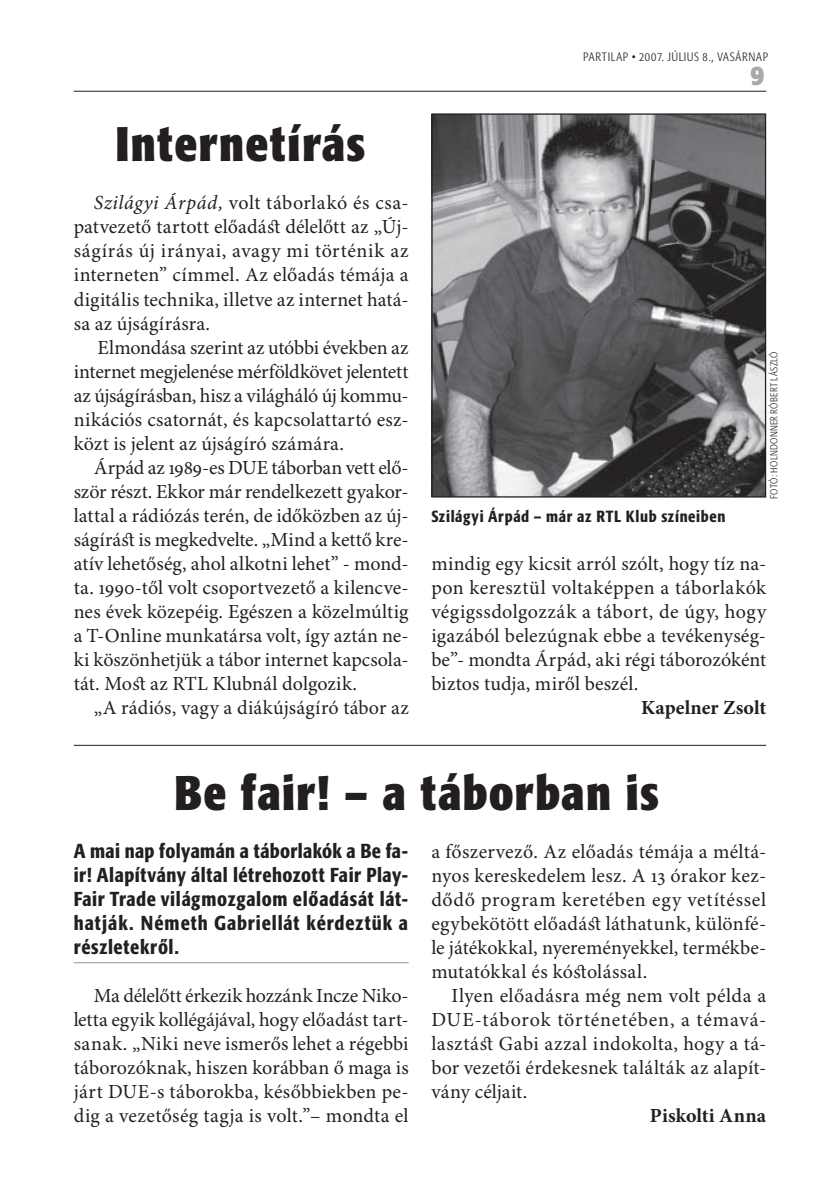
<style>
.page{position:relative;width:840px;height:1191px;background:#fff}
.page>*{position:absolute;margin:0;border:0;box-sizing:border-box;transform-origin:0 0}
.t1{font:700 48px "Formata Cn PFL";color:#231f20}
.t2{font:700 28px "Formata Cn PFL";color:#a7a9ac}
.t3{font:20px/24px "Minion Pro";letter-spacing:.01em;color:#231f20;text-align:justify}
.t4{font:20px/24px "Formata Md Cn PFL";letter-spacing:.02em;color:#231f20;text-align:justify}
.t5{font:700 20px "Minion Pro";letter-spacing:.005em;color:#231f20}
.t6{font:16px "Formata Md Cn PFL";letter-spacing:.02em;color:#231f20}
.t7{font:12px "Formata Lt Cn PFL";letter-spacing:.07em;color:#231f20}
.t8{font:10px "Formata Lt Cn PFL";letter-spacing:.045em;color:#231f20}
.s1{font-style:italic}
</style>
<div class="page">
<hr style="left:74px;top:91px;width:691px;height:1px;background:#231f20">
<hr style="left:74px;top:745px;width:691px;height:1px;background:#231f20">
<hr style="left:74px;top:962px;width:334px;height:1px;background:#939598">
<img style="left:433px;top:115px;width:330px;height:380px">
<div style="left:431px;top:113px;width:334px;height:384px;border:1px solid #231f20"></div>
<h1 class="t1" style="left:115px;top:125px;width:253px">Internetírás</h1>
<p class="t3" style="left:74px;top:193px;width:336px;text-indent:20px"><span class="s1">Szilágyi Árpád,</span> volt táborlakó és csa&shy;patvezető tartott előadást délelőtt az „Új&shy;ságírás új irányai, avagy mi történik az interneten” címmel. Az előadás témája a digitális technika, illetve az internet hatá&shy;sa az újságírásra.</p>
<p class="t3" style="left:74px;top:337px;width:336px;text-indent:24px">Elmondása szerint az utóbbi években az internet megjelenése mérföldkövet jelentett az újságírásban, hisz a világháló új kommu&shy;nikációs csatornát, és kapcsolattartó esz&shy;közt is jelent az újságíró számára.</p>
<p class="t3" style="left:74px;top:457px;width:336px;text-indent:20px">Árpád az 1989-es DUE táborban vett elő&shy;ször részt. Ekkor már rendelkezett gyakor&shy;lattal a rádiózás terén, de időközben az új&shy;ságírást is megkedvelte. „Mind a kettő kre&shy;atív lehetőség, ahol alkotni lehet” - mond&shy;ta. 1990-től volt csoportvezető a kilencve&shy;nes évek közepéig. Egészen a közelmúltig a T-Online munkatársa volt, így aztán ne&shy;ki köszönhetjük a tábor internet kapcsola&shy;tát. Most az RTL Klubnál dolgozik.</p>
<p class="t3" style="left:94px;top:697px;width:316px">„A rádiós, vagy a diákújságíró tábor az</p>
<p class="t7" style="left:583px;top:52px;width:186px">PARTILAP • 2007. JÚLIUS 8., VASÁRNAP</p>
<h2 class="t2" style="left:750px;top:64px;width:16px">9</h2>
<p class="t6" style="left:431px;top:509px;width:296px">Szilágyi Árpád – már az RTL Klub színeiben</p>
<p class="t8" style="left:769px;top:499px;width:148px;rotate:-90deg">FOTÓ: HOLNDONNER RÓBERT LÁSZLÓ</p>
<p class="t3" style="left:431px;top:553px;width:336px">mindig egy kicsit arról szólt, hogy tíz na&shy;pon keresztül voltaképpen a táborlakók végigssdolgozzák a tábort, de úgy, hogy igazából belezúgnak ebbe a tevékenység&shy;be”- mondta Árpád, aki régi táborozóként biztos tudja, miről beszél.</p>
<p class="t5" style="left:640px;top:699px;width:126px">Kapelner Zsolt</p>
<h1 class="t1" style="left:174px;top:773px;width:487px">Be fair! – a táborban is</h1>
<p class="t4" style="left:74px;top:840px;width:336px">A mai nap folyamán a táborlakók a Be fa&shy;ir! Alapítvány által létrehozott Fair Play-Fair Trade világmozgalom előadását lát&shy;hatják. Németh Gabriellát kérdeztük a részletekről.</p>
<p class="t3" style="left:74px;top:985px;width:336px;text-indent:20px">Ma délelőtt érkezik hozzánk Incze Niko&shy;letta egyik kollégájával, hogy előadást tart&shy;sanak. „Niki neve ismerős lehet a régebbi táborozóknak, hiszen korábban ő maga is járt DUE-s táborokba, későbbiekben pe&shy;dig a vezetőség tagja is volt.”– mondta el</p>
<p class="t3" style="left:431px;top:841px;width:336px">a főszervező. Az előadás témája a méltá&shy;nyos kereskedelem lesz. A 13 órakor kez&shy;dődő program keretében egy vetítéssel egybekötött előadást láthatunk, különfé&shy;le játékokkal, nyereményekkel, termékbe&shy;mutatókkal és kóstolással.</p>
<p class="t3" style="left:431px;top:985px;width:336px;text-indent:20px">Ilyen előadásra még nem volt példa a DUE-táborok történetében, a témavá&shy;lasztást Gabi azzal indokolta, hogy a tá&shy;bor vezetői érdekesnek találták az alapít&shy;vány céljait.</p>
<p class="t5" style="left:649px;top:1107px;width:118px">Piskolti Anna</p>
</div>
